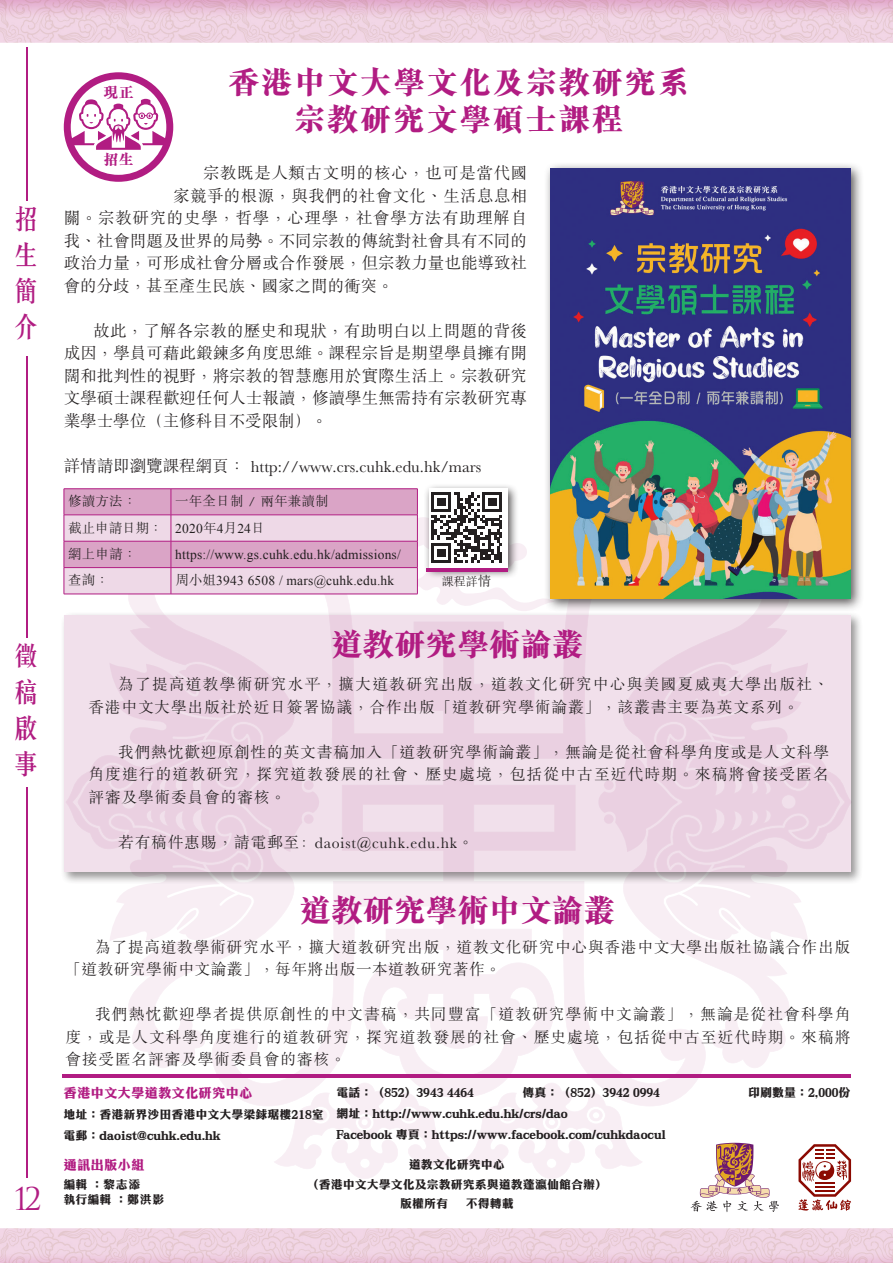
<style>
.page{position:relative;width:893px;height:1263px;background:#fff}
.page>*{position:absolute;margin:0;border:0;box-sizing:border-box;transform-origin:0 0}
.t1{font:800 31.5px "M Sung HK";letter-spacing:.05em;color:#b11c82}
.t2{font:800 31.5px "M Sung HK";color:#b11c82}
.t3{font:30px "Helios S Si";color:#b11c82}
.t4{font:500 27px/36px "C Song 3 HK";color:#b11c82}
.t5{font:300 16.5px/22.5px "M Sung HK";letter-spacing:.005em;color:#231f20;text-align:justify}
.t6{font:300 16.5px "M Sung HK";letter-spacing:.04em;color:#231f20}
.t7{font:300 16.5px "M Sung HK";letter-spacing:.025em;color:#231f20}
.t8{font:300 16.5px "M Sung HK";letter-spacing:.035em;color:#231f20}
.t9{font:300 15.75px/22.5px "M Sung HK";letter-spacing:.05em;color:#231f20;text-align:justify}
.t10{font:300 15.75px/22.5px "M Sung HK";letter-spacing:.075em;color:#231f20}
.t11{font:800 15px "M Sung HK";color:#b11c82}
.t12{font:13.5px "Times New Roman";letter-spacing:.015em;color:#231f20}
.t13{font:300 13.5px "M Sung HK";letter-spacing:.015em;color:#231f20}
.t14{font:900 13.5px "M Sung Gold HK";color:#b11c82}
.t15{font:900 12px "M Sung Gold HK";color:#231f20}
.t16{font:300 12px "M Sung HK";color:#231f20}
.s1{font-family:"M Sung HK";font-weight:300}
.s2{font-size:13.5px}
</style>
<div class="page">
<svg style="left:274px;top:1106px;width:368px;height:73px"></svg>
<svg style="left:716px;top:884px;width:92px;height:184px;fill:#f8eef4"></svg>
<svg style="left:202px;top:884px;width:514px;height:222px"></svg>
<svg style="left:128px;top:941px;width:170px;height:127px"></svg>
<svg style="left:110px;top:884px;width:211px;height:57px"></svg>
<img style="left:0;top:0;width:893px;height:42px">
<img style="left:0;top:1229px;width:893px;height:34px">
<hr style="left:62px;top:1075px;width:788px;height:3px;background:#b11c82">
<div style="left:60px;top:611px;width:803px;height:273px;background:#231f20;opacity:.6"></div>
<div style="left:64px;top:615px;width:786px;height:257px;background:#eed9e7"></div>
<svg style="left:691px;top:1143px;width:88px;height:69px"></svg>
<svg style="left:798px;top:1144px;width:53px;height:67px"></svg>
<div style="left:544px;top:162px;width:320px;height:450px;background:#231f20;opacity:.75"></div>
<img style="left:550px;top:168px;width:300px;height:431px">
<div style="left:423px;top:483px;width:96px;height:96px;background:#231f20;opacity:.75"></div>
<hr style="left:64px;top:488px;width:107px;height:1px;background:#b11c82">
<hr style="left:171px;top:488px;width:247px;height:1px;background:#b11c82">
<svg style="left:64px;top:489px;width:491px;height:125px"></svg>
<hr style="left:64px;top:594px;width:107px;height:1px;background:#b11c82">
<hr style="left:171px;top:594px;width:247px;height:1px;background:#b11c82">
<svg style="left:64px;top:72px;width:109px;height:110px"></svg>
<hr style="left:26px;top:787px;width:2px;height:391px;background:#b11c82">
<hr style="left:26px;top:356px;width:2px;height:282px;background:#b11c82">
<hr style="left:27px;top:47px;width:1px;height:154px;background:#b11c82">
<p class="t4" style="left:12px;top:201px;width:28px;text-align:justify">招生簡介</p>
<p class="t4" style="left:12px;top:637px;width:28px">徵稿</p>
<p class="t4" style="left:12px;top:709px;width:28px">啟事</p>
<p class="t3" style="left:14px;top:1181px;width:30px">12</p>
<p class="t1" style="left:228px;top:66px;width:463px">香港中文大學文化及宗教研究系</p>
<p class="t1" style="left:294px;top:104px;width:331px">宗教研究文學碩士課程</p>
<p class="t8" style="left:203px;top:162px;width:326px">宗教既是人類古文明的核心，也可是當代國</p>
<p class="t7" style="left:173px;top:184px;width:356px">家競爭的根源，與我們的社會文化、生活息息相</p>
<p class="t6" style="left:64px;top:207px;width:465px">關。宗教研究的史學，哲學，心理學，社會學方法有助理解自</p>
<p class="t5" style="left:64px;top:229px;width:465px">我、社會問題及世界的局勢。不同宗教的傳統對社會具有不同的</p>
<p class="t5" style="left:64px;top:251px;width:465px">政治力量，可形成社會分層或合作發展，但宗教力量也能導致社</p>
<p class="t5" style="left:64px;top:274px;width:332px">會的分歧，甚至產生民族、國家之間的衝突。</p>
<p class="t5" style="left:64px;top:319px;width:465px;text-indent:30px">故此，了解各宗教的歷史和現狀，有助明白以上問題的背後成因，學員可藉此鍛鍊多角度思維。課程宗旨是期望學員擁有開闊和批判性的視野，將宗教的智慧應用於實際生活上。宗教研究文學碩士課程歡迎任何人士報讀，修讀學生無需持有宗教研究專業學士學位（主修科目不受限制）。</p>
<p class="t5" style="left:64px;top:454px;width:419px">詳情請即瀏覽課程網頁： http://www.crs.cuhk.edu.hk/mars</p>
<p class="t11" style="left:103px;top:85px;width:32px">現正</p>
<p class="t11" style="left:103px;top:152px;width:32px">招生</p>
<p class="t13" style="left:68px;top:492px;width:70px">修讀方法：</p>
<p class="t13" style="left:175px;top:492px;width:155px">一年全日制 / 兩年兼讀制</p>
<p class="t13" style="left:68px;top:518px;width:96px">截止申請日期：</p>
<p class="t12" style="left:175px;top:519px;width:91px">2020<span class="s1">年</span>4<span class="s1">月</span>24<span class="s1">日</span></p>
<p class="t13" style="left:68px;top:544px;width:70px">網上申請：</p>
<p class="t12" style="left:175px;top:545px;width:227px">https://www.gs.cuhk.edu.hk/admissions/</p>
<p class="t13" style="left:68px;top:571px;width:42px">查詢：</p>
<p class="t12" style="left:175px;top:572px;width:221px"><span class="s1">周小姐</span>3943 6508 / mars@cuhk.edu.hk</p>
<p class="t16" style="left:442px;top:573px;width:51px">課程詳<span class="s2">情</span></p>
<p class="t2" style="left:331px;top:628px;width:253px">道教研究學術論叢</p>
<p class="t10" style="left:88px;top:672px;width:742px;text-indent:30px">為了提高道教學術研究水平，擴大道教研究出版，道教文化研究中心與美國夏威夷大學出版社、香港中文大學出版社於近日簽署協議，合作出版「道教研究學術論叢」，該叢書主要為英文系列。</p>
<p class="t9" style="left:88px;top:740px;width:742px;text-indent:30px">我們熱忱歡迎原創性的英文書稿加入「道教研究學術論叢」，無論是從社會科學角度或是人文科學角度進行的道教研究，探究道教發展的社會、歷史處境，包括從中古至近代時期。來稿將會接受匿名評審及學術委員會的審核。</p>
<p class="t9" style="left:118px;top:830px;width:357px">若有稿件惠賜，請電郵至: daoist@cuhk.edu.hk。</p>
<p class="t2" style="left:300px;top:894px;width:316px">道教研究學術中文論叢</p>
<p class="t9" style="left:65px;top:935px;width:786px;text-indent:30px">為了提高道教學術研究水平，擴大道教研究出版，道教文化研究中心與香港中文大學出版社協議合作出版「道教研究學術中文論叢」，每年將出版一本道教研究著作。</p>
<p class="t9" style="left:65px;top:1002px;width:787px;text-indent:30px">我們熱忱歡迎學者提供原創性的中文書稿，共同豐富「道教研究學術中文論叢」，無論是從社會科學角度，或是人文科學角度進行的道教研究，探究道教發展的社會、歷史處境，包括從中古至近代時期。來稿將會接受匿名評審及學術委員會的審核。</p>
<p class="t14" style="left:64px;top:1086px;width:190px">香港中文大學道教文化研究中心</p>
<p class="t15" style="left:748px;top:1086px;width:104px">印刷數量：2,000份</p>
<p class="t15" style="left:64px;top:1108px;width:262px">地址：香港新界沙田香港中文大學梁銶琚樓218室</p>
<p class="t15" style="left:64px;top:1129px;width:159px">電郵：daoist@cuhk.edu.hk</p>
<p class="t14" style="left:64px;top:1159px;width:82px">通訊出版小組</p>
<p class="t15" style="left:64px;top:1179px;width:78px">編輯 ：黎志添</p>
<p class="t15" style="left:64px;top:1194px;width:102px">執行編輯 ：鄭洪影</p>
<p class="t15" style="left:336px;top:1086px;width:139px">電話：（852）3943 4464</p>
<p class="t15" style="left:336px;top:1107px;width:233px">網址：http://www.cuhk.edu.hk/crs/dao</p>
<p class="t15" style="left:336px;top:1128px;width:331px">Facebook 專頁：https://www.facebook.com/cuhkdaocul</p>
<p class="t15" style="left:409px;top:1159px;width:97px">道教文化研究中心</p>
<p class="t15" style="left:307px;top:1178px;width:301px">（香港中文大學文化及宗教研究系與道教蓬瀛仙館合辦）</p>
<p class="t15" style="left:400px;top:1198px;width:49px">版權所有</p>
<p class="t15" style="left:466px;top:1198px;width:49px">不得轉載</p>
<p class="t15" style="left:522px;top:1086px;width:139px">傳真：（852）3942 0994</p>
</div>
